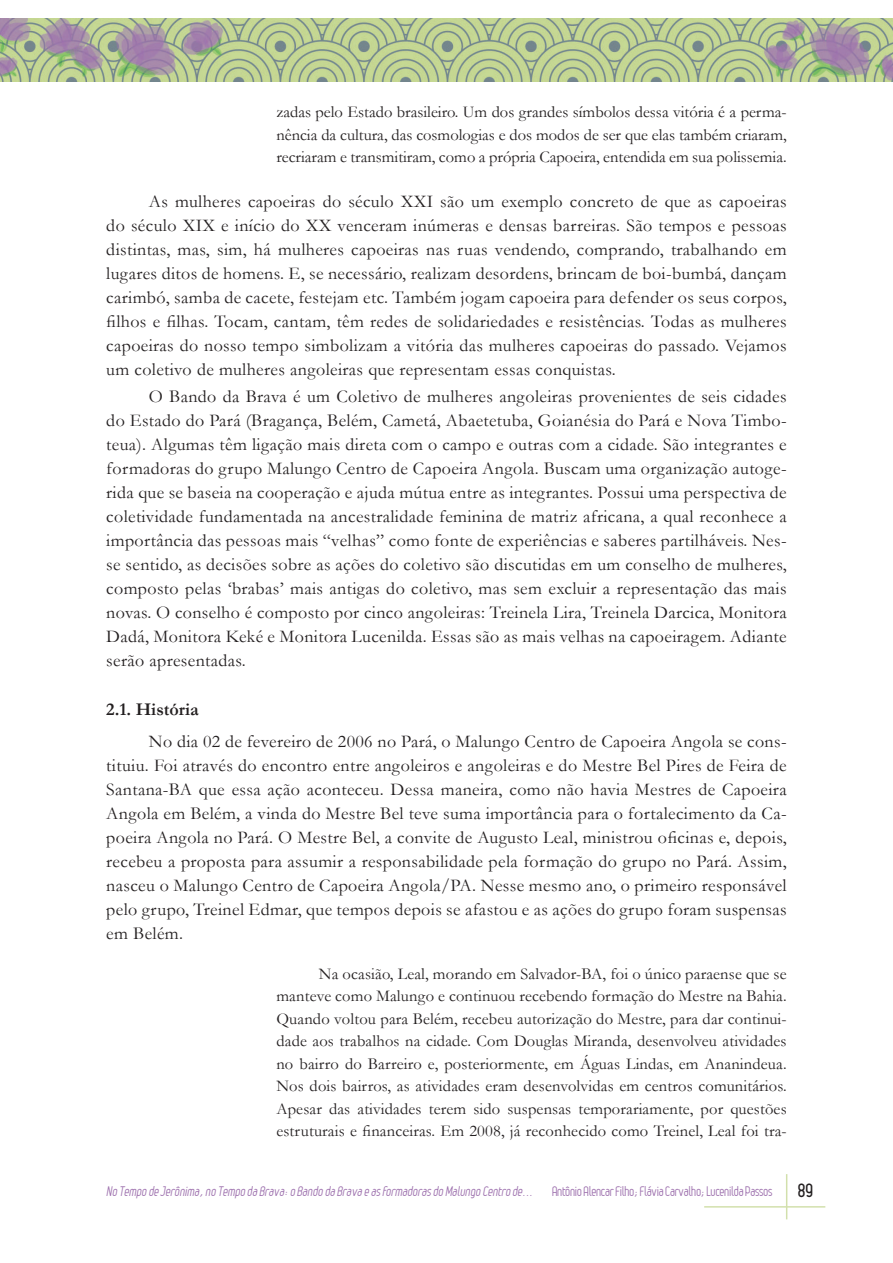
<style>
.page{position:relative;width:893px;height:1263px;background:#fff}
.page>*{position:absolute;margin:0;border:0;box-sizing:border-box;transform-origin:0 0}
.Texto{font:18px/24px "Garamond";letter-spacing:.02em;color:#231f20;text-align:justify}
.Título_bullet{font:700 18px "Garamond";color:#231f20}
.t1{font:700 18px "Leger";color:#231f20}
.Citação{font:16.5px/22.5px "Garamond";color:#231f20;text-align:justify}
.t2{font:italic 13.5px "Leger";color:#9f73af}
.s1{font-style:normal}
</style>
<div class="page">
<hr style="left:786px;top:1174px;width:1px;height:45px;background:#d2e0ac">
<hr style="left:704px;top:1206px;width:121px;height:1px;background:#d2e0ac">
<img style="left:0;top:18px;width:893px;height:64px">
<p class="Citação" style="left:276px;top:100px;width:512px">zadas pelo Estado brasileiro. Um dos grandes símbolos dessa vitória é a perma&shy;nência da cultura, das cosmologias e dos modos de ser que elas também criaram, recriaram e transmitiram, como a própria Capoeira, entendida em sua polissemia.</p>
<p class="Texto" style="left:106px;top:189px;width:682px;text-indent:43px">As mulheres capoeiras do século XXI são um exemplo concreto de que as capoeiras do século XIX e início do XX venceram inúmeras e densas barreiras. São tempos e pessoas distintas, mas, sim, há mulheres capoeiras nas ruas vendendo, comprando, trabalhando em lugares ditos de homens. E, se necessário, realizam desordens, brincam de boi-bumbá, dançam carimbó, samba de cacete, festejam etc. Também jogam capoeira para defender os seus corpos, filhos e filhas. Tocam, cantam, têm redes de solidariedades e resistências. Todas as mulheres capoeiras do nosso tempo simbolizam a vitória das mulheres capoeiras do passado. Vejamos um coletivo de mulheres angoleiras que representam essas conquistas.</p>
<p class="Texto" style="left:106px;top:383px;width:682px;text-indent:43px">O Bando da Brava é um Coletivo de mulheres angoleiras provenientes de seis cidades do Estado do Pará (Bragança, Belém, Cametá, Abaetetuba, Goianésia do Pará e Nova Timbo&shy;teua). Algumas têm ligação mais direta com o campo e outras com a cidade. São integrantes e formadoras do grupo Malungo Centro de Capoeira Angola. Buscam uma organização autoge&shy;rida que se baseia na cooperação e ajuda mútua entre as integrantes. Possui uma perspectiva de coletividade fundamentada na ancestralidade feminina de matriz africana, a qual reconhece a importância das pessoas mais “velhas” como fonte de experiências e saberes partilháveis. Nes&shy;se sentido, as decisões sobre as ações do coletivo são discutidas em um conselho de mulheres, composto pelas ‘brabas’ mais antigas do coletivo, mas sem excluir a representação das mais novas. O conselho é composto por cinco angoleiras: Treinela Lira, Treinela Darcica, Monitora Dadá, Monitora Keké e Monitora Lucenilda. Essas são as mais velhas na capoeiragem. Adiante serão apresentadas.</p>
<p class="Título_bullet" style="left:106px;top:697px;width:94px">2.1. História</p>
<p class="Texto" style="left:106px;top:729px;width:682px;text-indent:43px">No dia 02 de fevereiro de 2006 no Pará, o Malungo Centro de Capoeira Angola se cons&shy;tituiu. Foi através do encontro entre angoleiros e angoleiras e do Mestre Bel Pires de Feira de Santana-BA que essa ação aconteceu. Dessa maneira, como não havia Mestres de Capoeira Angola em Belém, a vinda do Mestre Bel teve suma importância para o fortalecimento da Ca&shy;poeira Angola no Pará. O Mestre Bel, a convite de Augusto Leal, ministrou oficinas e, depois, recebeu a proposta para assumir a responsabilidade pela formação do grupo no Pará. Assim, nasceu o Malungo Centro de Capoeira Angola/PA. Nesse mesmo ano, o primeiro responsável pelo grupo, Treinel Edmar, que tempos depois se afastou e as ações do grupo foram suspensas em Belém.</p>
<p class="Citação" style="left:276px;top:962px;width:512px;text-indent:43px">Na ocasião, Leal, morando em Salvador-BA, foi o único paraense que se manteve como Malungo e continuou recebendo formação do Mestre na Bahia.<br>Quando voltou para Belém, recebeu autorização do Mestre, para dar continui&shy;dade aos trabalhos na cidade. Com Douglas Miranda, desenvolveu atividades no bairro do Barreiro e, posteriormente, em Águas Lindas, em Ananindeua.<br>Nos dois bairros, as atividades eram desenvolvidas em centros comunitários.<br>Apesar das atividades terem sido suspensas temporariamente, por questões estruturais e financeiras. Em 2008, já reconhecido como Treinel, Leal foi tra-</p>
<p class="t2" style="left:106px;top:1183px;width:668px">No Tempo deJerônima,no Tempo daBrava:o Bando daBravaeasformadorasdo Malungo Centro de... <span class="s1">A n t ô n i o A l e n c a r F i l h o ; F l á v i a C a rv a l h o ; L u c e n i l d a P a ss o s</span></p>
<p class="t1" style="left:798px;top:1180px;width:17px">89</p>
</div>
